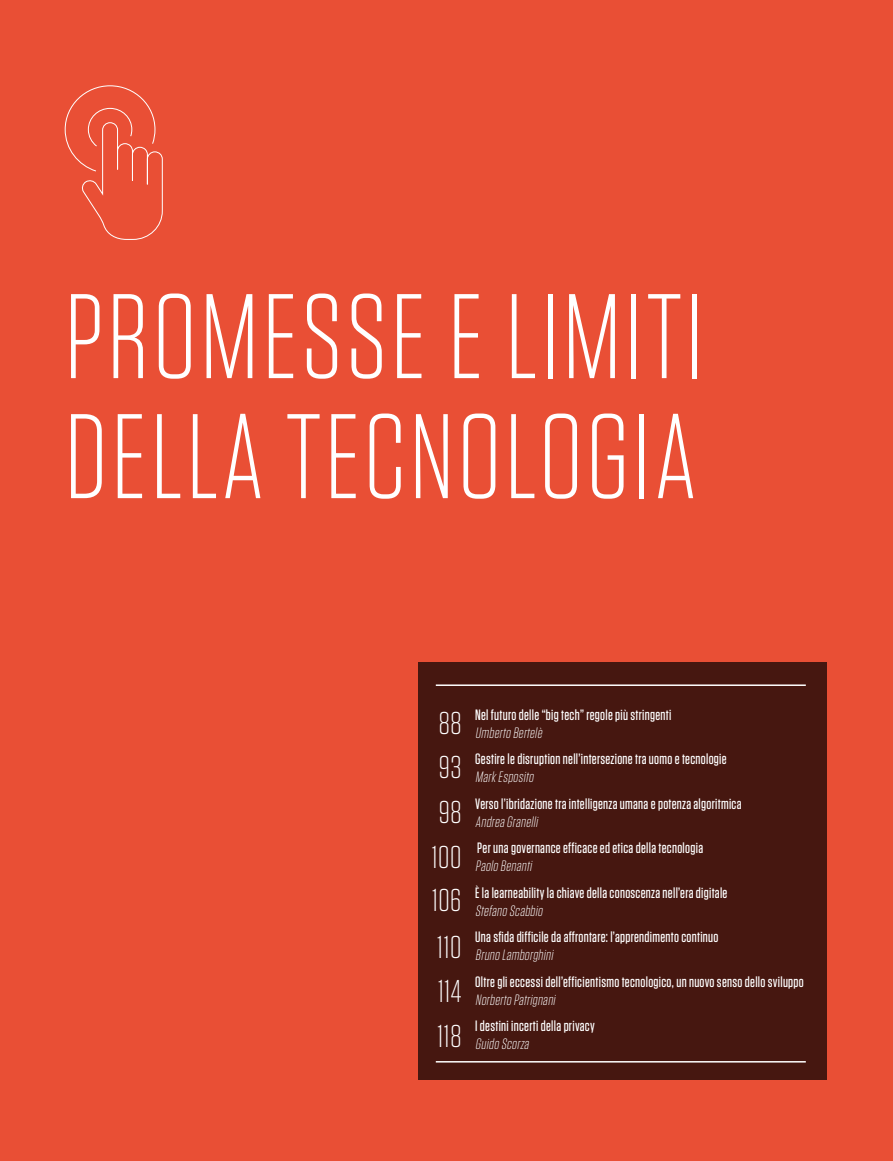
<style>
.page{position:relative;width:893px;height:1161px;background:#e94f35}
.page>*{position:absolute;margin:0;border:0;box-sizing:border-box;transform-origin:0 0}
.t1{font:300 120px/120px "Tungsten";letter-spacing:.03em;color:#fff}
.t2{font:300 31.5px/44.4px "Tungsten";letter-spacing:.02em;color:#fff;text-align:justify}
.t3{font:500 15px "Tungsten";letter-spacing:.02em;color:#fff}
.t4{font:italic 300 15px "Tungsten";color:#fff}
</style>
<div class="page">
<svg style="left:65px;top:85px;width:98px;height:155px"></svg>
<div style="left:419px;top:662px;width:408px;height:418px;background:#461710"></div>
<hr style="left:436px;top:684px;width:370px;height:2px;background:#fff">
<hr style="left:436px;top:1061px;width:370px;height:1px;background:#fff">
<h1 class="t1" style="left:65px;top:279px;width:640px">PROMESSE E LIMITI<br>DELLA TECNOLOGIA</h1>
<h2 class="t2" style="left:432px;top:701px;width:31px">88<br>93<br>98<br>100<br>106</h2>
<h2 class="t2" style="left:437px;top:925px;width:26px">110<br>114<br>118</h2>
<p class="t3" style="left:475px;top:707px;width:198px">Nel futuro delle “big tech” regole più stringenti</p>
<p class="t4" style="left:475px;top:725px;width:71px">Umberto Bertelè</p>
<p class="t3" style="left:475px;top:751px;width:253px">Gestire le disruption nell’intersezione tra uomo e tecnologie</p>
<p class="t4" style="left:475px;top:769px;width:62px">Mark Esposito</p>
<p class="t3" style="left:475px;top:796px;width:268px">Verso l’ibridazione tra intelligenza umana e potenza algoritmica</p>
<p class="t4" style="left:475px;top:814px;width:67px">Andrea Granelli</p>
<p class="t3" style="left:477px;top:840px;width:227px">Per una governance efficace ed etica della tecnologia</p>
<p class="t4" style="left:475px;top:858px;width:61px">Paolo Benanti</p>
<p class="t3" style="left:475px;top:885px;width:254px">È la learneability la chiave della conoscenza nell’era digitale</p>
<p class="t4" style="left:475px;top:903px;width:72px">Stefano Scabbio</p>
<p class="t3" style="left:475px;top:929px;width:245px">Una sfida difficile da affrontare: l’apprendimento continuo</p>
<p class="t4" style="left:475px;top:947px;width:82px">Bruno Lamborghini</p>
<p class="t3" style="left:475px;top:974px;width:330px">Oltre gli eccessi dell’efficientismo tecnologico, un nuovo senso dello sviluppo</p>
<p class="t4" style="left:475px;top:992px;width:84px">Norberto Patrignani</p>
<p class="t3" style="left:475px;top:1018px;width:121px">I destini incerti della privacy</p>
<p class="t4" style="left:475px;top:1036px;width:58px">Guido Scorza</p>
</div>
